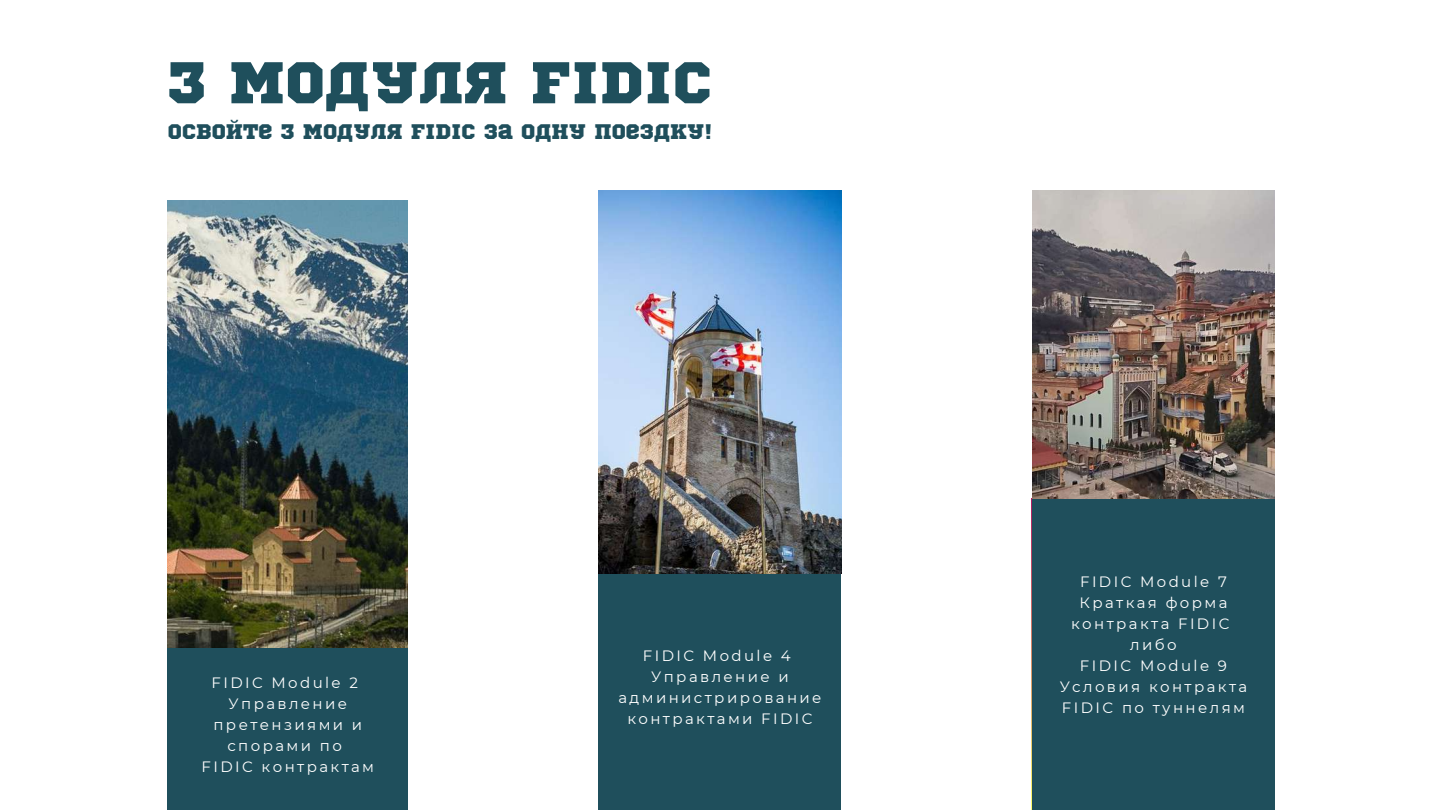
<style>
.page{position:relative;width:1440px;height:810px;background:#fff}
.page>*{position:absolute;margin:0;border:0;box-sizing:border-box;transform-origin:0 0}
.t1{font:58.7px "Sports World";color:#1f4f5c}
.t2{font:21px "Sports World";color:#1f4f5c}
.t3{font:15px/21px "Montserrat";letter-spacing:.16em;color:#fff;text-align:center}
</style>
<div class="page">
<div style="left:168px;top:202px;width:240px;height:608px;background:#1f4f5c"></div>
<img style="left:168px;top:201px;width:240px;height:446px">
<div style="left:598px;top:195px;width:243px;height:615px;background:#1f4f5c"></div>
<div style="left:1032px;top:195px;width:243px;height:615px;background:#1f4f5c"></div>
<img style="left:598px;top:191px;width:244px;height:382px">
<img style="left:1032px;top:191px;width:243px;height:308px">
<h1 class="t1" style="left:167px;top:56px;width:547px">3 модуля FIDIC</h1>
<h2 class="t2" style="left:168px;top:122px;width:546px">Освойте 3 Модуля FIDIC за одну поездку!</h2>
<p class="t3" style="left:202px;top:672px;width:174px">FIDIC Module 2<br>Управление претензиями и спорами по<br>FIDIC контрактам</p>
<p class="t3" style="left:618px;top:645px;width:205px">FIDIC Module 4<br>Управление и администрирование контрактами FIDIC</p>
<p class="t3" style="left:1060px;top:571px;width:189px">FIDIC Module 7<br>Краткая форма контракта FIDIC либо<br>FIDIC Module 9<br>Условия контракта<br>FIDIC по туннелям</p>
</div>
